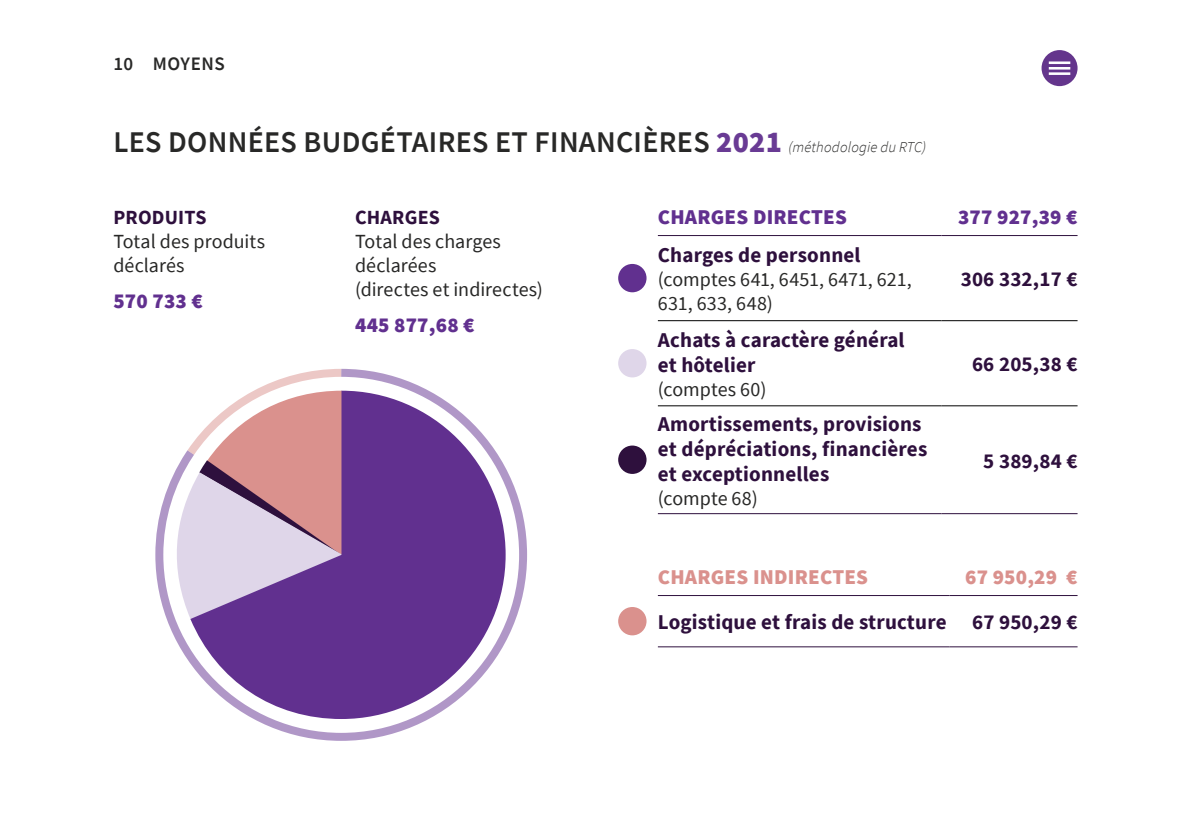
<style>
.page{position:relative;width:1191px;height:840px;background:#fff}
.page>*{position:absolute;margin:0;border:0;box-sizing:border-box;transform-origin:0 0}
.t1{font:600 30px "Source Sans Pro";letter-spacing:.01em;color:#282827}
.t2{font:700 21px/25px "Source Sans Pro";letter-spacing:.01em;color:#2e103d}
.t3{font:900 21px "Source Sans Pro";letter-spacing:.01em;color:#61308f}
.t4{font:900 21px "Source Sans Pro";letter-spacing:.01em;color:#da918d}
.t5{font:20px/24px "Source Sans Pro";letter-spacing:.005em;color:#282827}
.t6{font:700 20px "Source Sans Pro";letter-spacing:.01em;color:#2e103d}
.t7{font:600 19px "Source Sans Pro";letter-spacing:.02em;color:#282827}
.s1{font-weight:900;color:#693b94}
.s2{font-weight:300;font-style:italic;font-size:15px}
</style>
<div class="page">
<hr style="left:658px;top:235px;width:283px;height:1px;background:#2e103d">
<hr style="left:941px;top:235px;width:136px;height:1px;background:#2e103d">
<hr style="left:658px;top:513px;width:283px;height:1px;background:#2e103d">
<hr style="left:941px;top:513px;width:136px;height:1px;background:#2e103d">
<hr style="left:658px;top:320px;width:283px;height:1px;background:#000">
<hr style="left:941px;top:320px;width:136px;height:1px;background:#000">
<hr style="left:658px;top:405px;width:283px;height:1px;background:#000">
<hr style="left:941px;top:405px;width:136px;height:1px;background:#000">
<div style="left:618px;top:264px;width:28px;height:28px;background:#61308f;border-radius:50%"></div>
<div style="left:618px;top:349px;width:28px;height:28px;background:#dfd6e9;border-radius:50%"></div>
<div style="left:618px;top:445px;width:28px;height:28px;background:#2e103d;border-radius:50%"></div>
<hr style="left:658px;top:594px;width:291px;height:1px;background:#2e103d">
<hr style="left:949px;top:594px;width:128px;height:1px;background:#2e103d">
<hr style="left:658px;top:646px;width:291px;height:1px;background:#2e103d">
<hr style="left:949px;top:646px;width:128px;height:1px;background:#2e103d">
<div style="left:618px;top:606px;width:28px;height:29px;background:#da918d;border-radius:50%"></div>
<svg style="left:155px;top:369px;width:372px;height:372px"></svg>
<svg style="left:169px;top:368px;width:180px;height:251px"></svg>
<svg style="left:190px;top:390px;width:315px;height:328px;background:#9972ab"></svg>
<div style="left:1041px;top:50px;width:36px;height:36px;background:#64358c;border-radius:50%"></div>
<hr style="left:1048px;top:61px;width:22px;height:3px;background:#fff">
<hr style="left:1048px;top:67px;width:22px;height:2px;background:#fff">
<hr style="left:1048px;top:72px;width:22px;height:3px;background:#fff">
<p class="t7" style="left:113px;top:51px;width:113px">10 MOYENS</p>
<h1 class="t1" style="left:113px;top:122px;width:814px">LES DONNÉES BUDGÉTAIRES ET FINANCIÈRES <span class="s1">2021</span> <span class="s2">(méthodologie du RTC)</span></h1>
<p class="t6" style="left:113px;top:204px;width:95px">PRODUITS</p>
<p class="t5" style="left:113px;top:229px;width:153px">Total des produits déclarés</p>
<p class="t3" style="left:113px;top:287px;width:91px">570 733 €</p>
<p class="t6" style="left:355px;top:204px;width:86px">CHARGES</p>
<p class="t5" style="left:355px;top:229px;width:189px">Total des charges déclarées<br>(directes et indirectes)</p>
<p class="t3" style="left:355px;top:311px;width:121px">445 877,68 €</p>
<p class="t3" style="left:658px;top:202px;width:191px">CHARGES DIRECTES</p>
<p class="t3" style="left:958px;top:202px;width:121px">377 927,39 €</p>
<p class="t2" style="left:658px;top:242px;width:204px">Charges de personnel</p>
<p class="t5" style="left:658px;top:267px;width:255px">(comptes 641, 6451, 6471, 621,<br>631, 633, 648)</p>
<p class="t2" style="left:960px;top:266px;width:118px">306 332,17 €</p>
<p class="t2" style="left:658px;top:326px;width:248px">Achats à caractère général et hôtelier</p>
<p class="t5" style="left:658px;top:376px;width:110px">(comptes 60)</p>
<p class="t2" style="left:972px;top:351px;width:107px">66 205,38 €</p>
<p class="t2" style="left:658px;top:410px;width:271px">Amortissements, provisions et dépréciations, financières et exceptionnelles</p>
<p class="t5" style="left:658px;top:485px;width:101px">(compte 68)</p>
<p class="t2" style="left:983px;top:447px;width:96px">5 389,84 €</p>
<p class="t4" style="left:658px;top:562px;width:212px">CHARGES INDIRECTES</p>
<p class="t4" style="left:965px;top:562px;width:114px">67 950,29 €</p>
<p class="t2" style="left:658px;top:609px;width:421px">Logistique et frais de structure 67 950,29 €</p>
</div>
